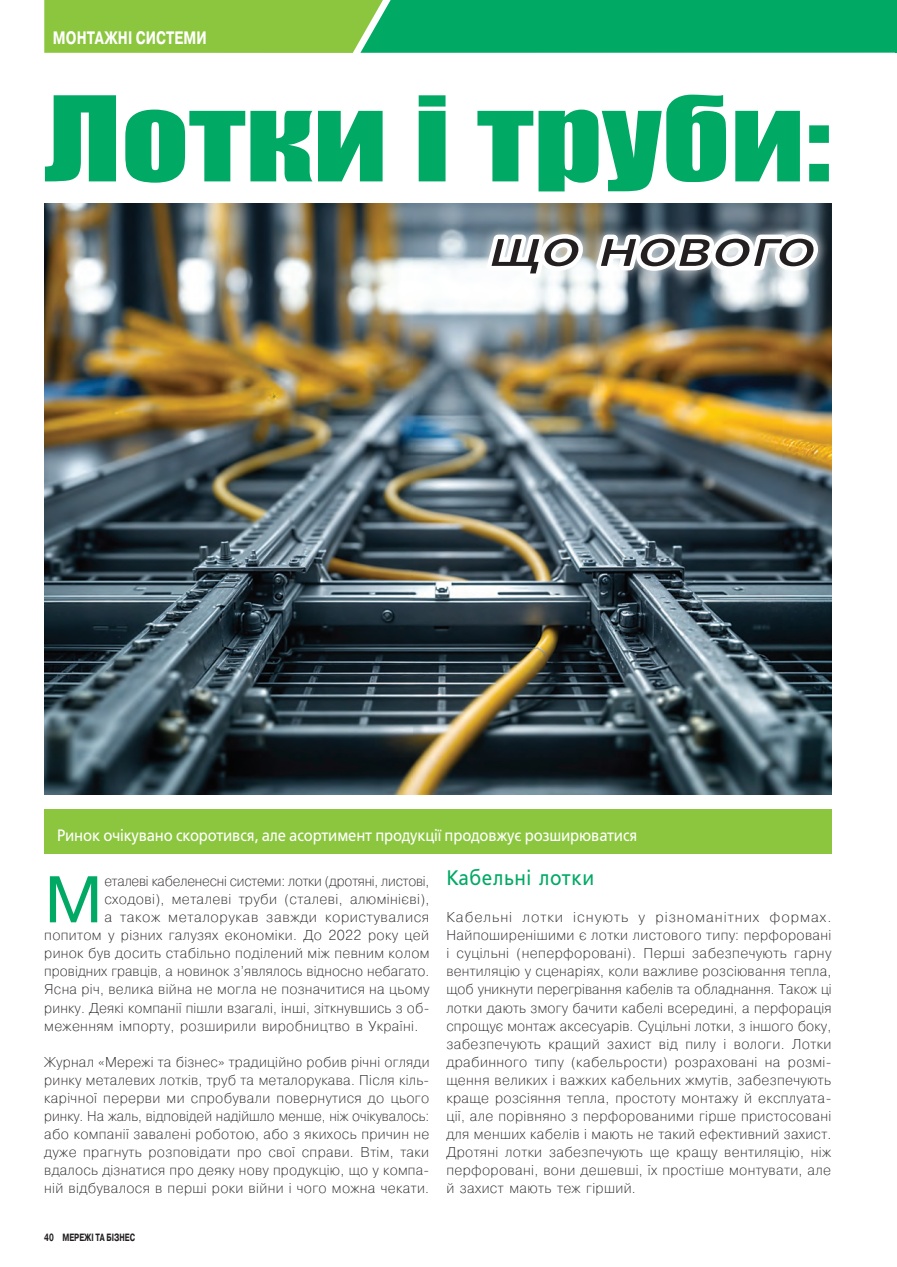
<style>
.page{position:relative;width:897px;height:1267px;background:#fff}
.page>*{position:absolute;margin:0;border:0;box-sizing:border-box;transform-origin:0 0}
.Заглавие{font:108.75px "Impact";color:#00a964;scale:1.21 1}
.Текст_Буквица_GREP{font:65.7px "Pragmatica";color:#00a964}
.Заглавие-2{font:italic 52.5px "Free Set";color:#231f20;scale:1.22 1}
.Подзаголовок{font:21px "Free Set";letter-spacing:.035em;color:#00a964;scale:.9 1}
.t1{font:700 18px "Pragmatica";letter-spacing:.01em;color:#fff;scale:.75 1}
.Анотация_Rediz_GREP{font:16.5px "Free Set";letter-spacing:-.01em;color:#fff;scale:.9 1}
.Текст_osn_GREP{font:200 14.25px/18px "Pragmatica";letter-spacing:.025em;color:#231f20;text-align:justify}
.Текст_Буквица_GREP-2{font:200 14.25px "Pragmatica";letter-spacing:.02em;color:#231f20}
.Текст_Буквица_GREP-3{font:200 14.25px "Pragmatica";letter-spacing:-.015em;color:#231f20}
.Текст_Буквица_GREP-4{font:200 14.25px "Pragmatica";letter-spacing:.04em;color:#231f20}
.Номер_стр_L{font:700 10.5px "Pragmatica";color:#231f20;scale:.7 1}
</style>
<div class="page">
<div style="left:44px;top:809px;width:787px;height:45px;background:#8bc63e"></div>
<img style="left:44px;top:204px;width:787px;height:590px">
<div style="left:476px;top:222px;width:353px;height:67px;background:#fff;opacity:.75"></div>
<svg style="left:480px;top:227px;width:343px;height:55px"></svg>
<svg style="left:44px;top:0;width:853px;height:53px;background:#37b557"></svg>
<p class="t1" style="left:53px;top:26px;width:207px">МОНТАЖНІ СИСТЕМИ</p>
<p class="Заглавие" style="left:44px;top:54px;width:651px">Лотки і труби:</p>
<p class="Заглавие-2" style="left:486px;top:217px;width:269px">що нового</p>
<p class="Анотация_Rediz_GREP" style="left:57px;top:825px;width:646px">Ринок очікувано скоротився, але асортимент продукції продовжує розширюватися</p>
<p class="Текст_Буквица_GREP" style="left:44px;top:859px;width:60px">М</p>
<p class="Текст_Буквица_GREP-3" style="left:104px;top:872px;width:326px">еталеві кабеленесні системи: лотки (дротяні, листові,</p>
<p class="Текст_Буквица_GREP-2" style="left:104px;top:890px;width:326px">сходові), металеві труби (сталеві, алюмінієві),</p>
<p class="Текст_Буквица_GREP-4" style="left:104px;top:908px;width:326px">а також металорукав завжди користувалися</p>
<p class="Текст_Буквица_GREP-2" style="left:44px;top:926px;width:386px">попитом у різних галузях економіки. До 2022 року цей</p>
<p class="Текст_Буквица_GREP-2" style="left:44px;top:944px;width:386px">ринок був досить стабільно поділений між певним колом</p>
<p class="Текст_Буквица_GREP-2" style="left:44px;top:962px;width:386px">провідних гравців, а новинок з’являлось відносно небагато.</p>
<p class="Текст_Буквица_GREP-2" style="left:44px;top:980px;width:386px">Ясна річ, велика війна не могла не позначитися на цьому</p>
<p class="Текст_Буквица_GREP-2" style="left:44px;top:998px;width:386px">ринку. Деякі компанії пішли взагалі, інші, зіткнувшись з об-</p>
<p class="Текст_Буквица_GREP-2" style="left:44px;top:1016px;width:375px">меженням імпорту, розширили виробництво в Україні.</p>
<p class="Текст_osn_GREP" style="left:44px;top:1052px;width:387px">Журнал «Мережі та бізнес» традиційно робив річні огляди ринку металевих лотків, труб та металорукава. Після кіль&shy;карічної перерви ми спробували повернутися до цього ринку. На жаль, відповідей надійшло менше, ніж очікувалось: або компанії завалені роботою, або з якихось причин не дуже прагнуть розповідати про свої справи. Втім, таки вдалось дізнатися про деяку нову продукцію, що у компа&shy;ній відбувалося в перші роки війни і чого можна чекати.</p>
<p class="Номер_стр_L" style="left:44px;top:1230px;width:131px">40 МЕРЕЖІ ТА БІЗНЕС</p>
<p class="Подзаголовок" style="left:446px;top:865px;width:166px">Кабельні лотки</p>
<p class="Текст_osn_GREP" style="left:446px;top:908px;width:387px">Кабельні лотки існують у різноманітних формах.<br>Найпоширенішими є лотки листового типу: перфоровані і суцільні (неперфоровані). Перші забезпечують гарну вентиляцію у сценаріях, коли важливе розсіювання тепла, щоб уникнути перегрівання кабелів та обладнання. Також ці лотки дають змогу бачити кабелі всередині, а перфорація спрощує монтаж аксесуарів. Суцільні лотки, з іншого боку, забезпечують кращий захист від пилу і вологи. Лотки драбинного типу (кабельрости) розраховані на розмі&shy;щення великих і важких кабельних жмутів, забезпечують краще розсіяння тепла, простоту монтажу й експлуата&shy;ції, але порівняно з перфорованими гірше пристосовані для менших кабелів і мають не такий ефективний захист.<br>Дротяні лотки забезпечують ще кращу вентиляцію, ніж перфоровані, вони дешевші, їх простіше монтувати, але й захист мають теж гірший.</p>
</div>
